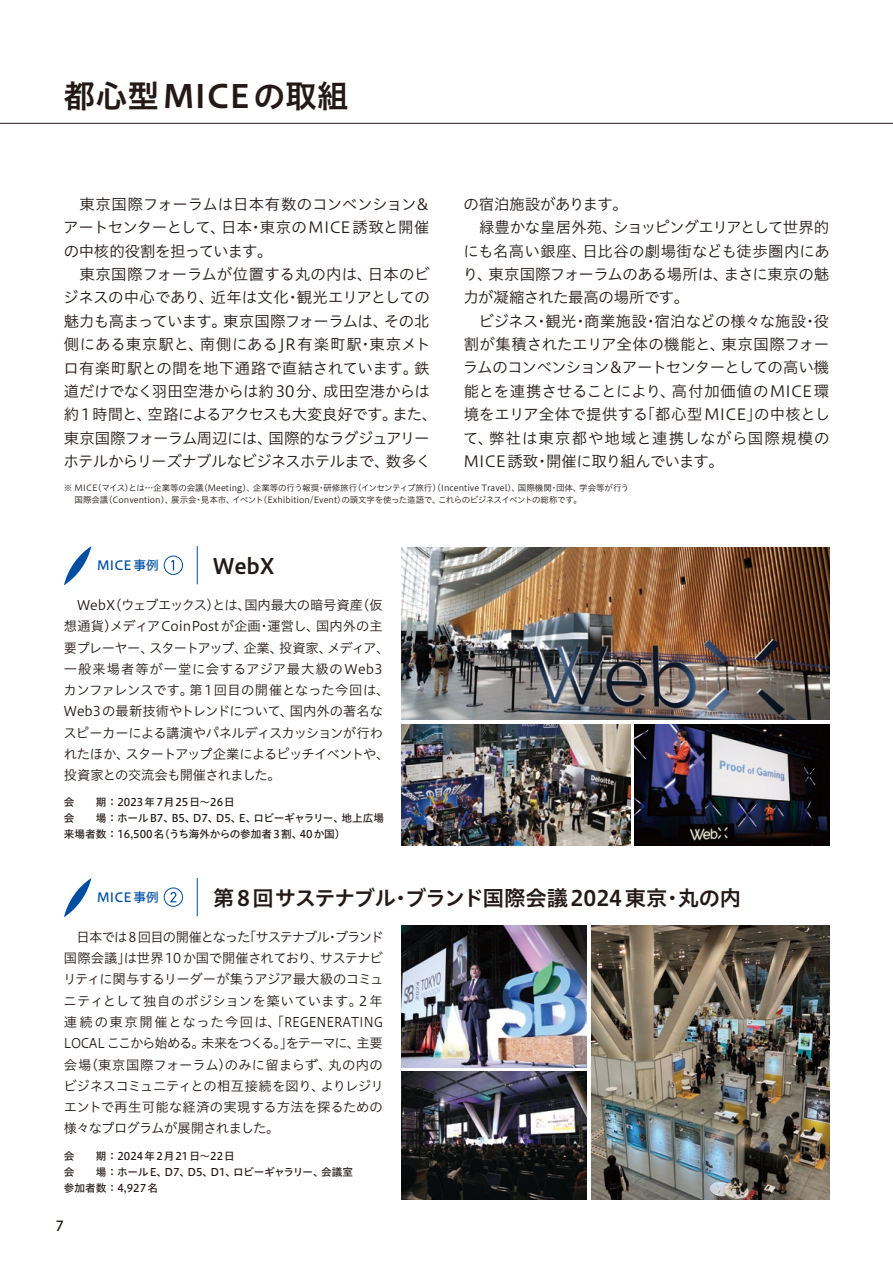
<style>
.page{position:relative;width:893px;height:1263px;background:#fff}
.page>*{position:absolute;margin:0;border:0;box-sizing:border-box;transform-origin:0 0}
.t1{font:31.95px "Hiragino UD Sans Std W6";color:#231916}
.t2{font:21.3px "Hiragino UD Sans Std N W6";color:#231916}
.t3{font:15.45px/23.4px "Hiragino UD Sans Std W3";letter-spacing:-.015em;color:#231916}
.t4{font:13.8px "Hiragino UD Sans Std W5";color:#231916}
.t5{font:13.35px/21.3px "Hiragino UD Sans Std W3";letter-spacing:-.01em;color:#231916;text-align:justify}
.t6{font:12.75px "Hiragino UD Sans Std W5";color:#004ea2}
.t7{font:10.65px/15.9px "Hiragino UD Sans Std W5";color:#231916}
.t8{font:8.55px/11.7px "Hiragino UD Sans Std W3";letter-spacing:-.005em;color:#231916}
</style>
<div class="page">
<hr style="left:0;top:123px;width:893px;height:1px;background:#231916">
<img style="left:401px;top:926px;width:186px;height:141px">
<img style="left:591px;top:926px;width:239px;height:273px">
<img style="left:401px;top:1072px;width:186px;height:127px">
<svg style="left:64px;top:546px;width:27px;height:39px"></svg>
<svg style="left:64px;top:878px;width:27px;height:39px"></svg>
<div style="left:164px;top:887px;width:19px;height:20px;border:1px solid #004ea2;border-radius:50%"></div>
<svg style="left:170px;top:892px;width:6px;height:10px"></svg>
<img style="left:401px;top:548px;width:429px;height:172px">
<img style="left:634px;top:724px;width:196px;height:122px">
<img style="left:401px;top:724px;width:229px;height:122px">
<div style="left:164px;top:556px;width:19px;height:19px;border:1px solid #004ea2;border-radius:50%"></div>
<svg style="left:171px;top:560px;width:3px;height:10px"></svg>
<hr style="left:197px;top:546px;width:1px;height:38px;background:#004ea2">
<hr style="left:197px;top:878px;width:1px;height:38px;background:#004ea2">
<h1 class="t1" style="left:64px;top:72px;width:287px">都心型MICEの取組</h1>
<p class="t3" style="left:63px;top:191px;width:376px">　東京国際フォーラムは日本有数のコンベンション＆アートセンターとして、日本・東京のMICE誘致と開催の中核的役割を担っています。<br>　東京国際フォーラムが位置する丸の内は、日本のビジネスの中心であり、近年は文化・観光エリアとしての魅力も高まっています。東京国際フォーラムは、その北側にある東京駅と、南側にあるJR有楽町駅・東京メトロ有楽町駅との間を地下通路で直結されています。鉄道だけでなく羽田空港からは約30分、成田空港からは約１時間と、空路によるアクセスも大変良好です。また、東京国際フォーラム周辺には、国際的なラグジュアリーホテルからリーズナブルなビジネスホテルまで、数多く</p>
<p class="t3" style="left:463px;top:191px;width:369px">の宿泊施設があります。<br>　緑豊かな皇居外苑、ショッピングエリアとして世界的にも名高い銀座、日比谷の劇場街なども徒歩圏内にあり、東京国際フォーラムのある場所は、まさに東京の魅力が凝縮された最高の場所です。<br>　ビジネス・観光・商業施設・宿泊などの様々な施設・役割が集積されたエリア全体の機能と、東京国際フォーラムのコンベンション＆アートセンターとしての高い機能とを連携させることにより、高付加価値のMICE環境をエリア全体で提供する「都心型MICE」の中核として、弊社は東京都や地域と連携しながら国際規模の<br>MICE 誘致・開催に取り組んでいます。</p>
<p class="t8" style="left:75px;top:482px;width:556px;text-indent:-11px">※ MICE（マイス）とは…企業等の会議（Meeting）、企業等の行う報奨・研修旅行（インセンティブ旅行）（Incentive Travel）、国際機関・団体、学会等が行う国際会議（Convention）、展示会・見本市、イベント（Exhibition/Event）の頭文字を使った造語で、これらのビジネスイベントの総称です。</p>
<p class="t6" style="left:97px;top:556px;width:63px">MICE事例</p>
<h2 class="t2" style="left:213px;top:549px;width:63px">WebX</h2>
<p class="t5" style="left:63px;top:594px;width:327px;text-align:left">　WebX（ウェブエックス）とは、国内最大の暗号資産（仮想通貨）メディアCoinPostが企画・運営し、国内外の主要プレーヤー、スタートアップ、企業、投資家、メディア、一般来場者等が一堂に会するアジア最大級のWeb3カンファレンスです。第1回目の開催となった今回は、<br>Web3の最新技術やトレンドについて、国内外の著名なスピーカーによる講演やパネルディスカッションが行われたほか、スタートアップ企業によるピッチイベントや、投資家との交流会も開催されました。</p>
<p class="t7" style="left:64px;top:794px;width:321px">会　　期 ： 2023年7月25日～26日<br>会　　場 ： ホールB7、B5、D7、D5、E、ロビーギャラリー、地上広場来場者数 ： 16,500名（うち海外からの参加者3割、40か国）</p>
<p class="t6" style="left:97px;top:888px;width:63px">MICE事例</p>
<h2 class="t2" style="left:213px;top:881px;width:529px">第8回サステナブル・ブランド国際会議2024東京・丸の内</h2>
<p class="t5" style="left:63px;top:925px;width:322px">　日本では 8 回目の開催となった「サステナブル・ブランド国際会議」は世界10か国で開催されており、サステナビリティに関与するリーダーが集うアジア最大級のコミュニティとして独自のポジションを築いています。2 年連続の東京開催となった今回は、「REGENERATING LOCAL ここから始める。未来をつくる。」をテーマに、主要会場（東京国際フォーラム）のみに留まらず、丸の内のビジネスコミュニティとの相互接続を図り、よりレジリエントで再生可能な経済の実現する方法を探るための様々なプログラムが展開されました。</p>
<p class="t7" style="left:64px;top:1147px;width:291px">会　　期 ： 2024年2月21日～22日<br>会　　場 ： ホールE、D7、D5、D1、ロビーギャラリー、会議室参加者数 ： 4,927名</p>
<p class="t4" style="left:55px;top:1215px;width:10px">7</p>
</div>
